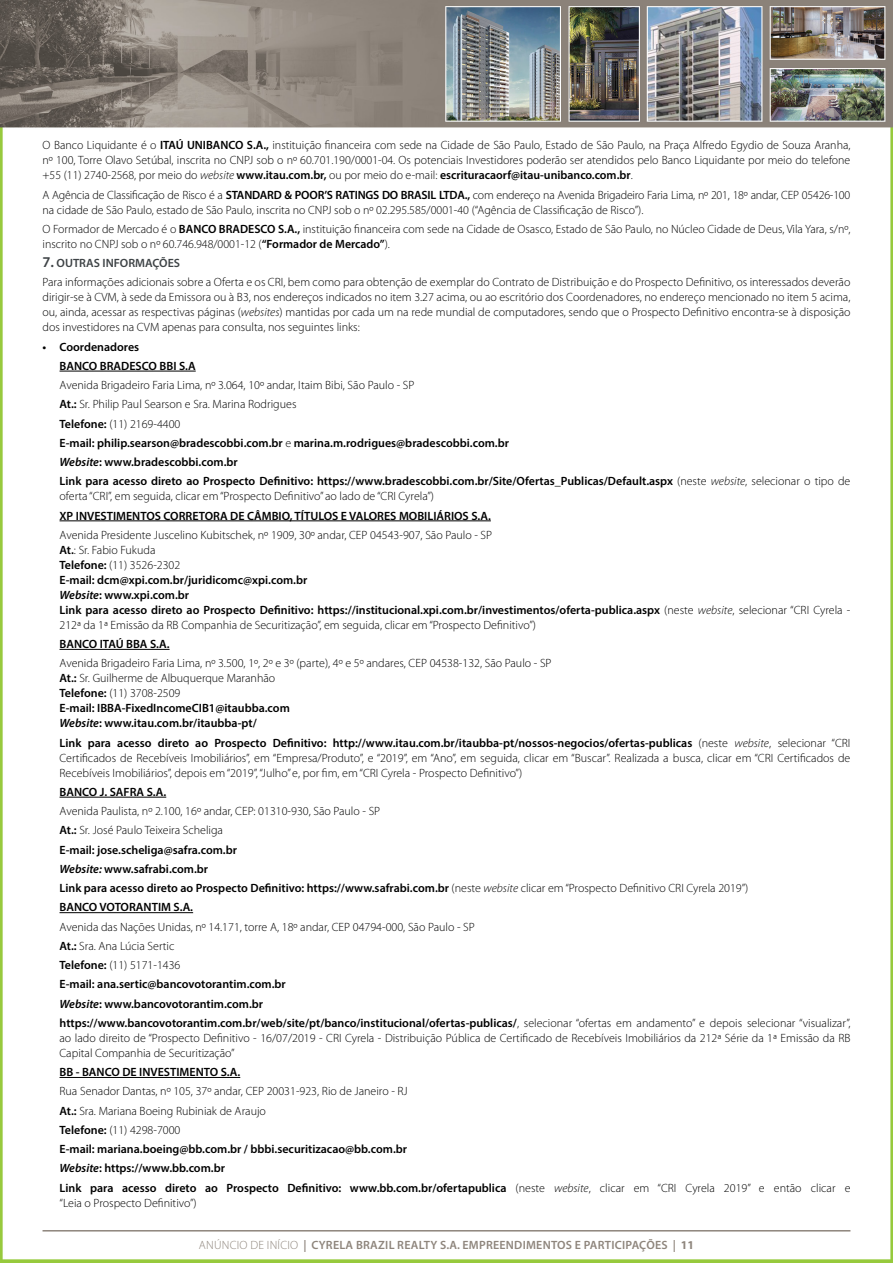
<style>
.page{position:relative;width:893px;height:1263px;background:#fff}
.page>*{position:absolute;margin:0;border:0;box-sizing:border-box;transform-origin:0 0}
.t1{font:300 12px/15px "Myriad Pro";color:#000}
.t2{font:600 12px/19.2px "Myriad Pro";color:#000}
.t3{font:600 12px "Myriad Pro";letter-spacing:.02em;color:#8e857c}
.s1{font-weight:600}
.s2{font-style:italic}
.s3{font-weight:600;font-size:15px;color:#3e4346}
.s4{font-weight:600;color:#3e4346}
.s5{font-weight:300}
.s6{font-weight:300;font-style:italic}
.s7{font-weight:600;font-style:italic}
.s8{font-weight:700}
</style>
<div class="page">
<img style="left:0;top:0;width:893px;height:1263px">
<hr style="left:43px;top:1230px;width:807px;height:1px;background:#8e857c">
<hr style="left:60px;top:371px;width:136px;height:1px;background:#000">
<hr style="left:60px;top:520px;width:431px;height:1px;background:#000">
<hr style="left:60px;top:649px;width:110px;height:1px;background:#000">
<hr style="left:60px;top:797px;width:106px;height:1px;background:#000">
<hr style="left:60px;top:912px;width:133px;height:1px;background:#000">
<hr style="left:60px;top:1077px;width:180px;height:1px;background:#000">
<p class="t1" style="left:43px;top:138px;width:809px;text-align:justify">O Banco Liquidante é o <span class="s1">ITAÚ UNIBANCO S.A.,</span> instituição financeira com sede na Cidade de São Paulo, Estado de São Paulo, na Praça Alfredo Egydio de Souza Aranha, nº 100, Torre Olavo Setúbal, inscrita no CNPJ sob o nº 60.701.190/0001-04. Os potenciais Investidores poderão ser atendidos pelo Banco Liquidante por meio do telefone +55 (11) 2740-2568, por meio do <span class="s2">website</span> <span class="s1">www.itau.com.br,</span> ou por meio do e-mail: <span class="s1">escrituracaorf@itau-unibanco.com.br</span>.</p>
<p class="t1" style="left:43px;top:187px;width:809px">A Agência de Classificação de Risco é a <span class="s1">STANDARD &amp; POOR’S RATINGS DO BRASIL LTDA.,</span> com endereço na Avenida Brigadeiro Faria Lima, nº 201, 18º andar, CEP 05426-100 na cidade de São Paulo, estado de São Paulo, inscrita no CNPJ sob o nº 02.295.585/0001-40 (“Agência de Classificação de Risco”).</p>
<p class="t1" style="left:43px;top:222px;width:809px">O Formador de Mercado é o <span class="s1">BANCO BRADESCO S.A.,</span> instituição financeira com sede na Cidade de Osasco, Estado de São Paulo, no Núcleo Cidade de Deus, Vila Yara, s/nº, inscrito no CNPJ sob o nº 60.746.948/0001-12 (<span class="s1">“Formador de Mercado”</span>).</p>
<p class="t1" style="left:43px;top:254px;width:809px;line-height:19.2px"><span class="s3">7.</span> <span class="s4">OUTRAS INFORMAÇÕES<br></span>Para informações adicionais sobre a Oferta e os CRI, bem como para obtenção de exemplar do Contrato de Distribuição e do Prospecto Definitivo, os interessados deverão</p>
<p class="t1" style="left:43px;top:290px;width:809px;text-align:justify">dirigir-se à CVM, à sede da Emissora ou à B3, nos endereços indicados no item 3.27 acima, ou ao escritório dos Coordenadores, no endereço mencionado no item 5 acima, ou, ainda, acessar as respectivas páginas (<span class="s2">websites</span>) mantidas por cada um na rede mundial de computadores, sendo que o Prospecto Definitivo encontra-se à disposição dos investidores na CVM apenas para consulta, nos seguintes links:</p>
<p class="t2" style="left:60px;top:337px;width:138px;text-indent:-17px"><span class="s2">•</span> Coordenadores<br>BANCO BRADESCO BBI S.A</p>
<p class="t2" style="left:60px;top:375px;width:792px"><span class="s5">Avenida Brigadeiro Faria Lima, nº 3.064, 10º andar, Itaim Bibi, São Paulo - SP<br></span>At.: <span class="s5">Sr. Philip Paul Searson e Sra. Marina Rodrigues<br></span>Telefone: <span class="s5">(11) 2169-4400<br></span>E-mail: philip.searson@bradescobbi.com.br <span class="s5">e</span> marina.m.rodrigues@bradescobbi.com.br<br><span class="s2">Website</span>: www.bradescobbi.com.br<br>Link para acesso direto ao Prospecto Definitivo: https://www.bradescobbi.com.br/Site/Ofertas_Publicas/Default.aspx <span class="s5">(neste</span> <span class="s6">website</span><span class="s5">, selecionar o tipo de</span></p>
<p class="t1" style="left:60px;top:489px;width:376px">oferta “CRI”, em seguida, clicar em “Prospecto Definitivo” ao lado de “CRI Cyrela”)</p>
<p class="t2" style="left:60px;top:506px;width:433px">XP INVESTIMENTOS CORRETORA DE CÂMBIO, TÍTULOS E VALORES MOBILIÁRIOS S.A.</p>
<p class="t1" style="left:60px;top:528px;width:792px">Avenida Presidente Juscelino Kubitschek, nº 1909, 30º andar, CEP 04543-907, São Paulo - SP<br><span class="s1">At.</span>: Sr. Fabio Fukuda<br><span class="s1">Telefone:</span> (11) 3526-2302<br><span class="s1">E-mail: dcm@xpi.com.br/juridicomc@xpi.com.br<br></span><span class="s7">Website</span><span class="s1">: www.xpi.com.br<br>Link para acesso direto ao Prospecto Definitivo: https://institucional.xpi.com.br/investimentos/oferta-publica.aspx</span> (neste <span class="s2">website</span>, selecionar “CRI Cyrela - 212ª da 1ª Emissão da RB Companhia de Securitização”, em seguida, clicar em “Prospecto Definitivo”)</p>
<p class="t2" style="left:60px;top:634px;width:112px">BANCO ITAÚ BBA S.A.</p>
<p class="t1" style="left:60px;top:656px;width:494px">Avenida Brigadeiro Faria Lima, nº 3.500, 1º, 2º e 3º (parte), 4º e 5º andares, CEP 04538-132, São Paulo - SP <span class="s1">At.:</span> Sr. Guilherme de Albuquerque Maranhão<br><span class="s1">Telefone:</span> (11) 3708-2509<br><span class="s1">E-mail: IBBA-FixedIncomeCIB1@itaubba.com<br></span><span class="s7">Website</span><span class="s1">: www.itau.com.br/itaubba-pt/</span></p>
<p class="t1" style="left:60px;top:735px;width:792px;text-align:justify"><span class="s1">Link para acesso direto ao Prospecto Definitivo: http://www.itau.com.br/itaubba-pt/nossos-negocios/ofertas-publicas</span> (neste <span class="s2">website</span>, selecionar “CRI Certificados de Recebíveis Imobiliários”, em “Empresa/Produto”, e “2019”, em “Ano”, em seguida, clicar em “Buscar”. Realizada a busca, clicar em “CRI Certificados de Recebíveis Imobiliários”, depois em “2019”, “Julho” e, por fim, em “CRI Cyrela - Prospecto Definitivo”)</p>
<p class="t2" style="left:60px;top:782px;width:108px">BANCO J. SAFRA S.A.</p>
<p class="t2" style="left:60px;top:801px;width:690px"><span class="s5">Avenida Paulista, nº 2.100, 16º andar, CEP: 01310-930, São Paulo - SP<br></span>At.: <span class="s5">Sr. José Paulo Teixeira Scheliga<br></span>E-mail: jose.scheliga@safra.com.br<br><span class="s2">Website:</span> www.safrabi.com.br<br>Link para acesso direto ao Prospecto Definitivo: https://www.safrabi.com.br <span class="s5">(neste</span> <span class="s6">website</span> <span class="s5">clicar em “Prospecto Definitivo CRI Cyrela 2019”)<br></span>BANCO VOTORANTIM S.A.</p>
<p class="t1" style="left:60px;top:917px;width:792px;line-height:19.2px">Avenida das Nações Unidas, nº 14.171, torre A, 18º andar, CEP 04794-000, São Paulo - SP<br><span class="s1">At.:</span> Sra. Ana Lúcia Sertic<br><span class="s1">Telefone:</span> (11) 5171-1436<br><span class="s1">E-mail: ana.sertic@bancovotorantim.com.br<br></span><span class="s7">Website</span><span class="s1">: www.bancovotorantim.com.br<br>https://www.bancovotorantim.com.br/web/site/pt/banco/institucional/ofertas-publicas/</span>, selecionar “ofertas em andamento” e depois selecionar “visualizar”,</p>
<p class="t1" style="left:60px;top:1030px;width:792px">ao lado direito de “Prospecto Definitivo - 16/07/2019 - CRI Cyrela - Distribuição Pública de Certificado de Recebíveis Imobiliários da 212ª Série da 1ª Emissão da RB<br>Capital Companhia de Securitização”</p>
<p class="t2" style="left:60px;top:1062px;width:182px">BB - BANCO DE INVESTIMENTO S.A.</p>
<p class="t2" style="left:60px;top:1081px;width:792px"><span class="s5">Rua Senador Dantas, nº 105, 37º andar, CEP 20031-923, Rio de Janeiro - RJ<br></span>At.: <span class="s5">Sra. Mariana Boeing Rubiniak de Araujo<br></span>Telefone: <span class="s5">(11) 4298-7000<br></span>E-mail: mariana.boeing@bb.com.br / bbbi.securitizacao@bb.com.br<br><span class="s2">Website</span>: https://www.bb.com.br<br>Link para acesso direto ao Prospecto Definitivo: www.bb.com.br/ofertapublica <span class="s5">(neste</span> <span class="s6">website</span><span class="s5">, clicar em “CRI Cyrela 2019” e então clicar e</span></p>
<p class="t1" style="left:60px;top:1195px;width:139px">“Leia o Prospecto Definitivo”)</p>
<p class="t3" style="left:199px;top:1237px;width:497px"><span class="s5">ANÚNCIO DE INÍCIO</span> | CYRELA BRAZIL REALTY S.A. EMPREENDIMENTOS E PARTICIPAÇÕES | <span class="s8">11</span></p>
</div>
